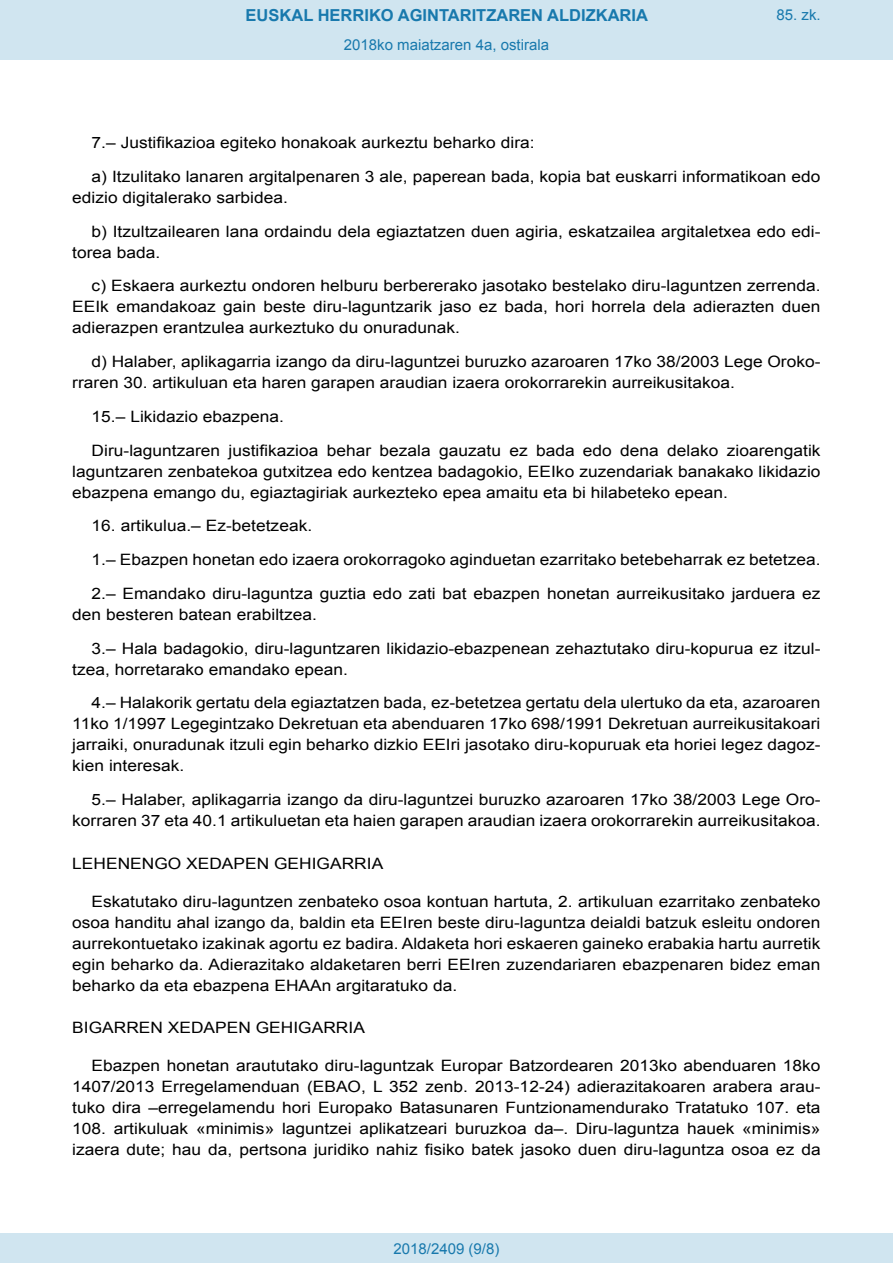
<style>
.page{position:relative;width:893px;height:1263px;background:#fff}
.page>*{position:absolute;margin:0;border:0;box-sizing:border-box;transform-origin:0 0}
.t1{font:700 16.5px "Arial";color:#1879ad}
.BOPVDetalle{font:15.6px/21px "Arial";color:#000;scale:1.11 1}
.BOPVDisposicion{font:15.6px "Arial";color:#000;scale:1.11 1}
.Paginacion_Centro{font:15px "Arial";color:#1879ad}
</style>
<div class="page">
<div style="left:0;top:0;width:893px;height:60px;background:#d0e5f0"></div>
<div style="left:0;top:1233px;width:893px;height:30px;background:#d0e5f0"></div>
<p class="t1" style="left:246px;top:4px;width:404px">EUSKAL HERRIKO AGINTARITZAREN ALDIZKARIA</p>
<p class="Paginacion_Centro" style="left:344px;top:35px;width:207px">2018ko maiatzaren 4a, ostirala</p>
<p class="Paginacion_Centro" style="left:776px;top:5px;width:46px">85. zk.</p>
<p class="BOPVDetalle" style="left:92px;top:132px;width:401px">7.– Justifikazioa egiteko honakoak aurkeztu beharko dira:</p>
<p class="BOPVDetalle" style="left:72px;top:166px;width:676px;text-indent:19px">a) Itzulitako lanaren argitalpenaren 3 ale, paperean bada, kopia bat euskarri informatikoan edo edizio digitalerako sarbidea.</p>
<p class="BOPVDetalle" style="left:72px;top:221px;width:676px;text-indent:19px">b) Itzultzailearen lana ordaindu dela egiaztatzen duen agiria, eskatzailea argitaletxea edo edi&shy;torea bada.</p>
<p class="BOPVDetalle" style="left:72px;top:276px;width:676px;text-align:justify;text-indent:19px">c) Eskaera aurkeztu ondoren helburu berbererako jasotako bestelako diru-laguntzen zerrenda.<br>EEIk emandakoaz gain beste diru-laguntzarik jaso ez bada, hori horrela dela adierazten duen adierazpen erantzulea aurkeztuko du onuradunak.</p>
<p class="BOPVDetalle" style="left:72px;top:351px;width:676px;text-indent:19px">d) Halaber, aplikagarria izango da diru-laguntzei buruzko azaroaren 17ko 38/2003 Lege Oroko&shy;rraren 30. artikuluan eta haren garapen araudian izaera orokorrarekin aurreikusitakoa.</p>
<p class="BOPVDetalle" style="left:92px;top:406px;width:175px">15.– Likidazio ebazpena.</p>
<p class="BOPVDetalle" style="left:72px;top:440px;width:676px;text-align:justify;text-indent:19px">Diru-laguntzaren justifikazioa behar bezala gauzatu ez bada edo dena delako zioarengatik laguntzaren zenbatekoa gutxitzea edo kentzea badagokio, EEIko zuzendariak banakako likidazio ebazpena emango du, egiaztagiriak aurkezteko epea amaitu eta bi hilabeteko epean.</p>
<p class="BOPVDetalle" style="left:92px;top:516px;width:200px">16. artikulua.– Ez-betetzeak.</p>
<p class="BOPVDetalle" style="left:92px;top:549px;width:658px">1.– Ebazpen honetan edo izaera orokorragoko aginduetan ezarritako betebeharrak ez betetzea.</p>
<p class="BOPVDetalle" style="left:72px;top:583px;width:676px;text-indent:19px">2.– Emandako diru-laguntza guztia edo zati bat ebazpen honetan aurreikusitako jarduera ez den besteren batean erabiltzea.</p>
<p class="BOPVDetalle" style="left:72px;top:638px;width:676px;text-indent:19px">3.– Hala badagokio, diru-laguntzaren likidazio-ebazpenean zehaztutako diru-kopurua ez itzul&shy;tzea, horretarako emandako epean.</p>
<p class="BOPVDetalle" style="left:72px;top:693px;width:676px;text-align:justify;text-indent:19px">4.– Halakorik gertatu dela egiaztatzen bada, ez-betetzea gertatu dela ulertuko da eta, azaroaren 11ko 1/1997 Legegintzako Dekretuan eta abenduaren 17ko 698/1991 Dekretuan aurreikusitakoari jarraiki, onuradunak itzuli egin beharko dizkio EEIri jasotako diru-kopuruak eta horiei legez dagoz&shy;kien interesak.</p>
<p class="BOPVDetalle" style="left:72px;top:789px;width:676px;text-align:right">5.– Halaber, aplikagarria izango da diru-laguntzei buruzko azaroaren 17ko 38/2003 Lege Oro&shy;korraren 37 eta 40.1 artikuluetan eta haien garapen araudian izaera orokorrarekin aurreikusitakoa.</p>
<p class="BOPVDisposicion" style="left:72px;top:853px;width:282px">LEHENENGO XEDAPEN GEHIGARRIA</p>
<p class="BOPVDetalle" style="left:72px;top:891px;width:676px;text-align:justify;text-indent:19px">Eskatutako diru-laguntzen zenbateko osoa kontuan hartuta, 2. artikuluan ezarritako zenbateko osoa handitu ahal izango da, baldin eta EEIren beste diru-laguntza deialdi batzuk esleitu ondoren aurrekontuetako izakinak agortu ez badira. Aldaketa hori eskaeren gaineko erabakia hartu aurretik egin beharko da. Adierazitako aldaketaren berri EEIren zuzendariaren ebazpenaren bidez eman beharko da eta ebazpena EHAAn argitaratuko da.</p>
<p class="BOPVDisposicion" style="left:72px;top:1017px;width:265px">BIGARREN XEDAPEN GEHIGARRIA</p>
<p class="BOPVDetalle" style="left:72px;top:1055px;width:676px;text-align:justify;text-indent:19px">Ebazpen honetan araututako diru-laguntzak Europar Batzordearen 2013ko abenduaren 18ko 1407/2013 Erregelamenduan (EBAO, L 352 zenb. 2013-12-24) adierazitakoaren arabera arau&shy;tuko dira –erregelamendu hori Europako Batasunaren Funtzionamendurako Tratatuko 107. eta 108. artikuluak «minimis» laguntzei aplikatzeari buruzkoa da–. Diru-laguntza hauek «minimis» izaera dute; hau da, pertsona juridiko nahiz fisiko batek jasoko duen diru-laguntza osoa ez da</p>
<p class="Paginacion_Centro" style="left:393px;top:1238px;width:107px">2018/2409 (9/8)</p>
</div>
